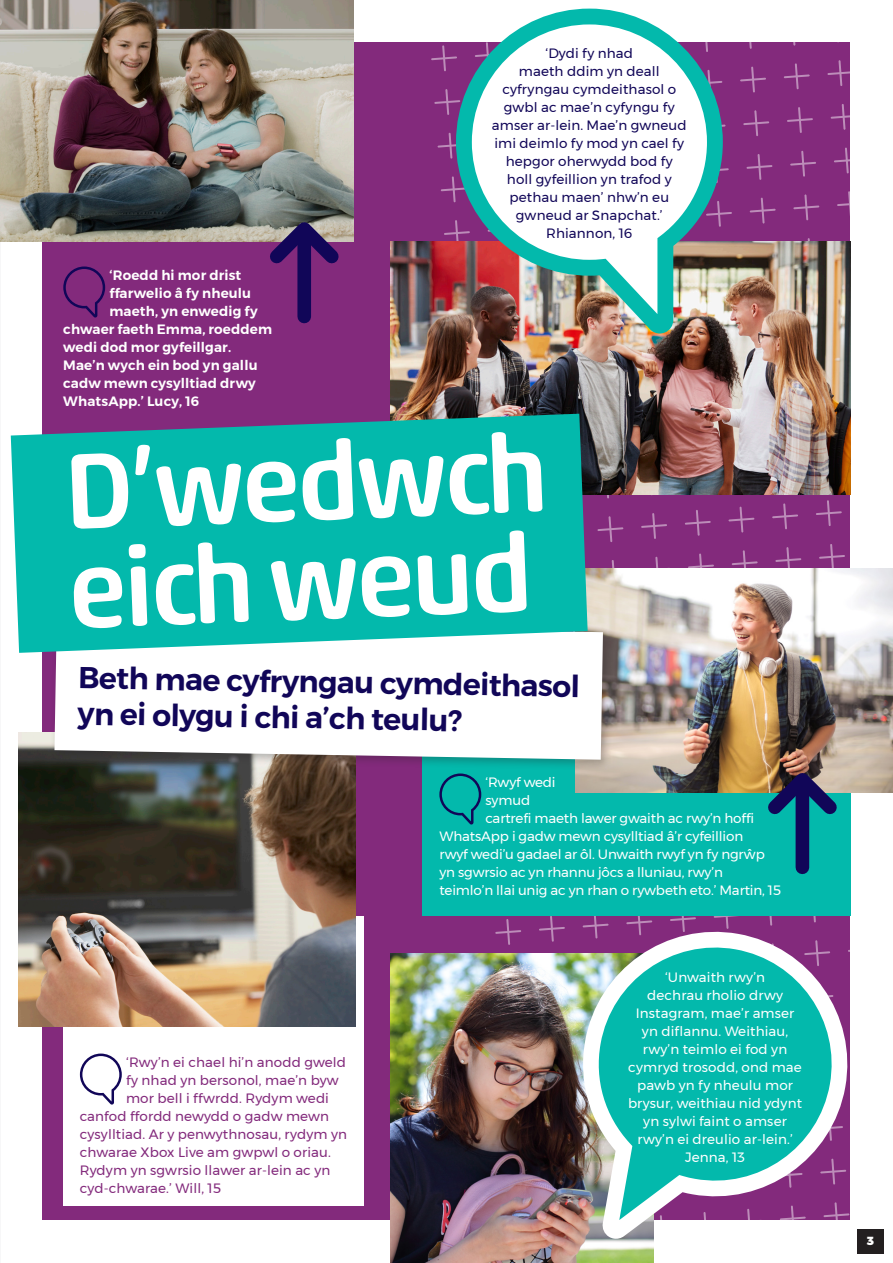
<style>
.page{position:relative;width:893px;height:1263px;background:#fff}
.page>*{position:absolute;margin:0;border:0;box-sizing:border-box;transform-origin:0 0}
.Page_title{font:500 109.5px/99.1px "Akko Rounded Pro";color:#fff}
.Page_title-2{font:600 30px/36px "Montserrat";color:#110658}
.Body_copy_9_12{font:13.5px "Montserrat";letter-spacing:.01em;color:#832a7c}
.Body_copy_9_12-2{font:13.5px "Montserrat";letter-spacing:-.01em;color:#fff}
.Body_copy_9_12-3{font:13.5px/18px "Montserrat";letter-spacing:.01em;color:#110658;text-align:center}
.Body_copy_9_12-4{font:13.5px/18px "Montserrat";letter-spacing:.01em;color:#fff;text-align:center}
.Body_copy_9_12-5{font:600 13.5px "Montserrat";letter-spacing:.01em;color:#fff}
.t1{font:900 11.7px "Montserrat";color:#fff}
</style>
<div class="page">
<div style="left:43px;top:42px;width:807px;height:1178px;background:#832a7c"></div>
<svg style="left:749px;top:42px;width:3px;height:7px"></svg>
<svg style="left:431px;top:45px;width:25px;height:27px"></svg>
<svg style="left:827px;top:60px;width:23px;height:26px"></svg>
<svg style="left:740px;top:66px;width:26px;height:27px"></svg>
<svg style="left:434px;top:89px;width:22px;height:26px"></svg>
<svg style="left:784px;top:63px;width:26px;height:27px"></svg>
<svg style="left:830px;top:104px;width:20px;height:26px"></svg>
<svg style="left:743px;top:110px;width:27px;height:26px"></svg>
<svg style="left:437px;top:132px;width:19px;height:27px"></svg>
<svg style="left:787px;top:107px;width:26px;height:26px"></svg>
<svg style="left:834px;top:147px;width:16px;height:27px"></svg>
<svg style="left:746px;top:154px;width:27px;height:26px"></svg>
<svg style="left:440px;top:176px;width:16px;height:27px"></svg>
<svg style="left:723px;top:168px;width:6px;height:3px"></svg>
<svg style="left:790px;top:150px;width:26px;height:27px"></svg>
<svg style="left:837px;top:191px;width:13px;height:24px"></svg>
<svg style="left:749px;top:197px;width:27px;height:27px"></svg>
<svg style="left:444px;top:220px;width:12px;height:15px"></svg>
<svg style="left:723px;top:212px;width:9px;height:3px"></svg>
<svg style="left:793px;top:194px;width:27px;height:27px"></svg>
<svg style="left:850px;top:241px;width:1px;height:21px"></svg>
<svg style="left:850px;top:277px;width:1px;height:29px"></svg>
<svg style="left:850px;top:321px;width:1px;height:28px"></svg>
<svg style="left:850px;top:365px;width:1px;height:28px"></svg>
<svg style="left:685px;top:510px;width:26px;height:26px"></svg>
<svg style="left:597px;top:516px;width:27px;height:26px"></svg>
<svg style="left:772px;top:503px;width:26px;height:27px"></svg>
<svg style="left:728px;top:506px;width:27px;height:27px"></svg>
<svg style="left:641px;top:513px;width:26px;height:26px"></svg>
<svg style="left:816px;top:500px;width:26px;height:26px"></svg>
<svg style="left:687px;top:553px;width:28px;height:16px"></svg>
<svg style="left:599px;top:560px;width:29px;height:9px"></svg>
<svg style="left:774px;top:547px;width:28px;height:22px"></svg>
<svg style="left:730px;top:550px;width:29px;height:19px"></svg>
<svg style="left:643px;top:556px;width:28px;height:13px"></svg>
<svg style="left:818px;top:544px;width:28px;height:25px"></svg>
<svg style="left:850px;top:848px;width:1px;height:29px"></svg>
<svg style="left:539px;top:916px;width:26px;height:26px"></svg>
<svg style="left:713px;top:916px;width:25px;height:5px"></svg>
<svg style="left:637px;top:916px;width:15px;height:5px"></svg>
<svg style="left:813px;top:916px;width:3px;height:5px"></svg>
<svg style="left:495px;top:919px;width:26px;height:26px"></svg>
<svg style="left:594px;top:916px;width:3px;height:5px"></svg>
<svg style="left:769px;top:916px;width:3px;height:5px"></svg>
<svg style="left:670px;top:916px;width:26px;height:5px"></svg>
<svg style="left:850px;top:892px;width:1px;height:24px"></svg>
<div style="left:63px;top:916px;width:301px;height:290px;background:#fff"></div>
<svg style="left:80px;top:1053px;width:42px;height:51px"></svg>
<svg style="left:63px;top:266px;width:42px;height:51px"></svg>
<img style="left:19px;top:732px;width:336px;height:294px">
<img style="left:390px;top:954px;width:264px;height:309px">
<img style="left:0;top:0;width:353px;height:241px">
<img style="left:390px;top:241px;width:460px;height:254px">
<div style="left:422px;top:751px;width:428px;height:165px;background:#03b9ac"></div>
<svg style="left:578px;top:921px;width:272px;height:318px;fill:#03b9ac"></svg>
<img style="left:456px;top:9px;width:267px;height:324px">
<svg style="left:257px;top:210px;width:94px;height:54px"></svg>
<div style="left:297px;top:235px;width:14px;height:81px;background:#110658"></div>
<img style="left:575px;top:569px;width:318px;height:223px">
<svg style="left:439px;top:773px;width:43px;height:51px"></svg>
<svg style="left:747px;top:760px;width:118px;height:79px"></svg>
<div style="left:796px;top:786px;width:13px;height:81px;background:#110658"></div>
<div style="left:50px;top:617px;width:564px;height:154px;background:#231f20;opacity:.3"></div>
<div style="left:54px;top:623px;width:549px;height:137px;background:#fff"></div>
<svg style="left:11px;top:414px;width:577px;height:239px;background:#16b6ae"></svg>
<div style="left:857px;top:1229px;width:27px;height:24px;background:#231f20"></div>
<p class="Body_copy_9_12-5" style="left:110px;top:264px;width:133px">‘Roedd hi mor drist</p>
<p class="Body_copy_9_12-5" style="left:109px;top:282px;width:143px">ffarwelio â fy nheulu</p>
<p class="Body_copy_9_12-5" style="left:109px;top:300px;width:150px">maeth, yn enwedig fy</p>
<p class="Body_copy_9_12-5" style="left:63px;top:318px;width:210px">chwaer faeth Emma, roeddem</p>
<p class="Body_copy_9_12-5" style="left:63px;top:336px;width:169px">wedi dod mor gyfeillgar.</p>
<p class="Body_copy_9_12-5" style="left:63px;top:354px;width:196px">Mae’n wych ein bod yn gallu</p>
<p class="Body_copy_9_12-5" style="left:63px;top:372px;width:194px">cadw mewn cysylltiad drwy</p>
<p class="Body_copy_9_12-5" style="left:63px;top:390px;width:138px">WhatsApp.’ Lucy, 16</p>
<p class="Body_copy_9_12-3" style="left:492px;top:44px;width:196px">‘Dydi fy nhad<br>maeth ddim yn deall cyfryngau cymdeithasol o gwbl ac mae’n cyfyngu fy amser ar-lein. Mae’n gwneud imi deimlo fy mod yn cael fy hepgor oherwydd bod fy holl gyfeillion yn trafod y pethau maen’ nhw’n eu gwneud ar Snapchat.’<br>Rhiannon, 16</p>
<p class="Page_title" style="left:62px;top:439px;width:486px;rotate:-2deg">D’wedwch eich weud</p>
<p class="Page_title-2" style="left:79px;top:660px;width:503px;rotate:1deg">Beth mae cyfryngau cymdeithasol yn ei olygu i chi a’ch teulu?</p>
<p class="Body_copy_9_12" style="left:126px;top:1052px;width:221px">‘Rwy’n ei chael hi’n anodd gweld</p>
<p class="Body_copy_9_12" style="left:126px;top:1070px;width:214px">fy nhad yn bersonol, mae’n byw</p>
<p class="Body_copy_9_12" style="left:126px;top:1088px;width:204px">mor bell i ffwrdd. Rydym wedi</p>
<p class="Body_copy_9_12" style="left:80px;top:1106px;width:251px">canfod ffordd newydd o gadw mewn</p>
<p class="Body_copy_9_12" style="left:80px;top:1124px;width:269px">cysylltiad. Ar y penwythnosau, rydym yn</p>
<p class="Body_copy_9_12" style="left:80px;top:1142px;width:253px">chwarae Xbox Live am gwpwl o oriau.</p>
<p class="Body_copy_9_12" style="left:80px;top:1160px;width:252px">Rydym yn sgwrsio llawer ar-lein ac yn</p>
<p class="Body_copy_9_12" style="left:80px;top:1178px;width:143px">cyd-chwarae.’ Will, 15</p>
<p class="Body_copy_9_12-2" style="left:485px;top:772px;width:72px">‘Rwyf wedi</p>
<p class="Body_copy_9_12-2" style="left:485px;top:790px;width:46px">symud</p>
<p class="Body_copy_9_12-2" style="left:485px;top:808px;width:270px">cartrefi maeth lawer gwaith ac rwy’n hoffi</p>
<p class="Body_copy_9_12-2" style="left:439px;top:826px;width:305px">WhatsApp i gadw mewn cysylltiad â’r cyfeillion</p>
<p class="Body_copy_9_12-2" style="left:439px;top:844px;width:327px">rwyf wedi’u gadael ar ôl. Unwaith rwyf yn fy ngrŵp</p>
<p class="Body_copy_9_12-2" style="left:439px;top:862px;width:285px">yn sgwrsio ac yn rhannu jôcs a lluniau, rwy’n</p>
<p class="Body_copy_9_12-2" style="left:439px;top:880px;width:343px">teimlo’n llai unig ac yn rhan o rywbeth eto.’ Martin, 15</p>
<p class="Body_copy_9_12-4" style="left:628px;top:967px;width:176px">‘Unwaith rwy’n<br>dechrau rholio drwy<br>Instagram, mae’r amser yn diflannu. Weithiau, rwy’n teimlo ei fod yn cymryd trosodd, ond mae pawb yn fy nheulu mor brysur, weithiau nid ydynt yn sylwi faint o amser rwy’n ei dreulio ar-lein.’<br>Jenna, 13</p>
<p class="t1" style="left:867px;top:1231px;width:9px">3</p>
</div>
